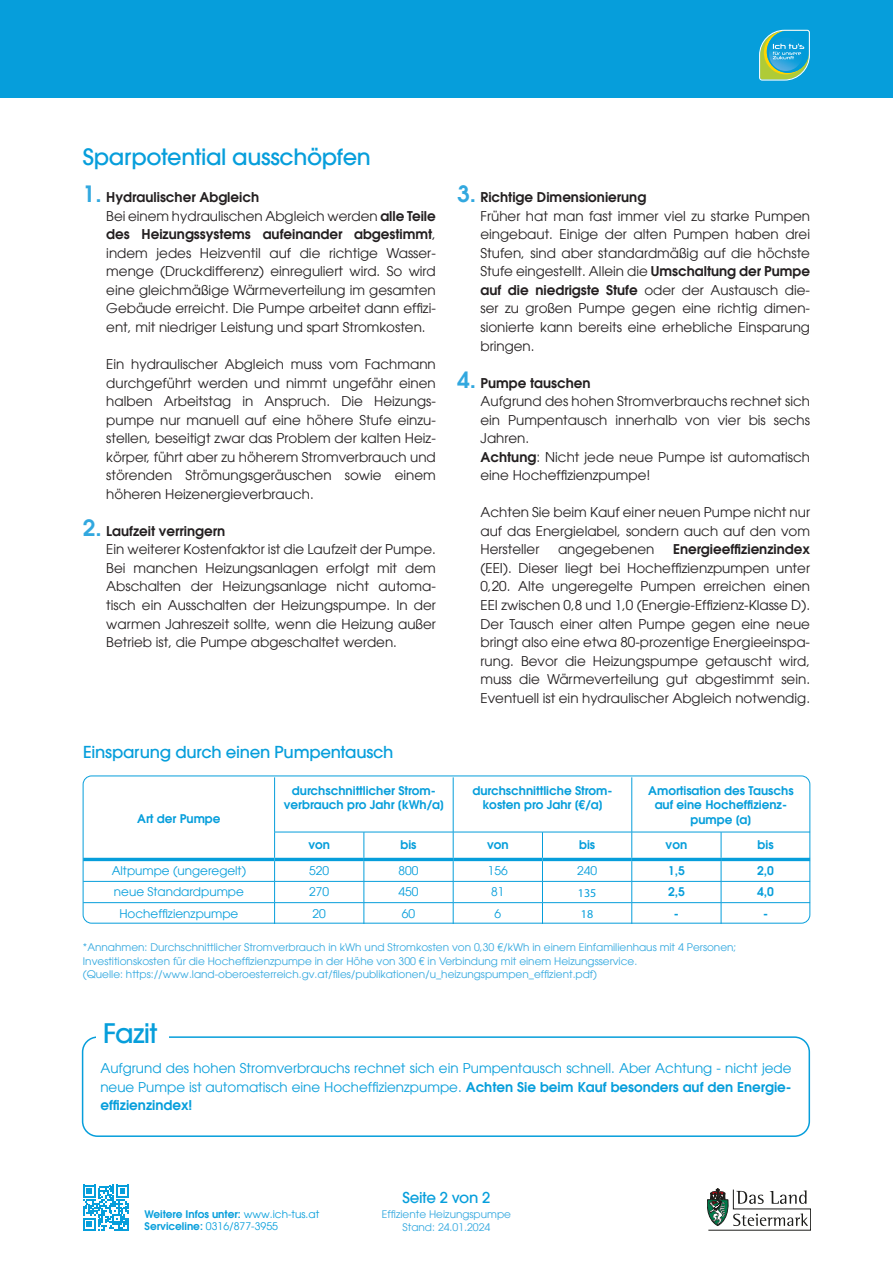
<style>
.page{position:relative;width:893px;height:1263px;background:#fff}
.page>*{position:absolute;margin:0;border:0;box-sizing:border-box;transform-origin:0 0}
.Fazit_Überschrift{font:500 27px "Avant Garde LT";letter-spacing:-.015em;color:#069edb}
.E_2{font:500 22.5px "Avant Garde LT";letter-spacing:-.015em;color:#069edb}
.E_2-2{font:500 16.5px "Avant Garde LT";letter-spacing:-.015em;color:#069edb}
.t1{font:500 15px "Avant Garde LT";letter-spacing:-.015em;color:#069edb}
.Fließtext_Einzug_Aufzählung_blocksatz{font:13.5px/18.6px "Avant Garde LT";color:#231f20;text-align:justify}
.Fazit_Text{font:13.5px/18.6px "Avant Garde LT";color:#069edb;text-align:justify}
.t2{font:600 13.5px "Avant Garde LT";color:#231f20}
.t3{font:600 12px/14.4px "Avant Garde LT";color:#069edb;text-align:center}
.t4{font:12px "Avant Garde LT";color:#069edb}
.t5{font:12px "Myriad Pro";color:#069edb}
.Fließtext{font:10.5px/12.6px "Avant Garde LT";color:#32a8df;text-align:center}
.t6{font:600 10.5px/12.6px "Avant Garde LT";color:#069edb}
.s1{font-size:22.5px;color:#32a8df}
.s2{font-weight:600}
.s3{font-weight:400}
</style>
<div class="page">
<svg style="left:707px;top:1188px;width:104px;height:42px"></svg>
<svg style="left:83px;top:1184px;width:46px;height:46px"></svg>
<div style="left:0;top:0;width:893px;height:98px;background:#069edb"></div>
<svg style="left:759px;top:30px;width:51px;height:51px"></svg>
<div style="left:83px;top:776px;width:727px;height:147px;border:1px solid #069edb;border-radius:9px"></div>
<hr style="left:274px;top:777px;width:1px;height:55px;background:#069edb">
<hr style="left:453px;top:777px;width:1px;height:55px;background:#069edb">
<hr style="left:631px;top:777px;width:1px;height:55px;background:#069edb">
<hr style="left:83px;top:858px;width:192px;height:3px;background:#069edb">
<hr style="left:275px;top:858px;width:89px;height:3px;background:#069edb">
<hr style="left:364px;top:858px;width:89px;height:3px;background:#069edb">
<hr style="left:453px;top:858px;width:89px;height:3px;background:#069edb">
<hr style="left:542px;top:858px;width:90px;height:3px;background:#069edb">
<hr style="left:632px;top:858px;width:89px;height:3px;background:#069edb">
<hr style="left:721px;top:858px;width:89px;height:3px;background:#069edb">
<hr style="left:83px;top:881px;width:192px;height:1px;background:#069edb">
<hr style="left:275px;top:881px;width:89px;height:1px;background:#069edb">
<hr style="left:364px;top:881px;width:89px;height:1px;background:#069edb">
<hr style="left:453px;top:881px;width:89px;height:1px;background:#069edb">
<hr style="left:542px;top:881px;width:90px;height:1px;background:#069edb">
<hr style="left:632px;top:881px;width:89px;height:1px;background:#069edb">
<hr style="left:721px;top:881px;width:89px;height:1px;background:#069edb">
<hr style="left:83px;top:902px;width:192px;height:1px;background:#069edb">
<hr style="left:275px;top:902px;width:89px;height:1px;background:#069edb">
<svg style="left:274px;top:833px;width:1px;height:91px"></svg>
<hr style="left:364px;top:902px;width:89px;height:1px;background:#069edb">
<svg style="left:364px;top:833px;width:1px;height:91px"></svg>
<hr style="left:453px;top:902px;width:89px;height:1px;background:#069edb">
<svg style="left:453px;top:833px;width:1px;height:91px"></svg>
<hr style="left:542px;top:902px;width:90px;height:1px;background:#069edb">
<svg style="left:542px;top:833px;width:1px;height:91px"></svg>
<hr style="left:632px;top:902px;width:89px;height:1px;background:#069edb">
<svg style="left:631px;top:833px;width:1px;height:91px"></svg>
<hr style="left:721px;top:902px;width:89px;height:1px;background:#069edb">
<svg style="left:721px;top:833px;width:1px;height:91px"></svg>
<hr style="left:274px;top:832px;width:90px;height:1px;background:#069edb">
<hr style="left:364px;top:832px;width:89px;height:1px;background:#069edb">
<hr style="left:453px;top:832px;width:89px;height:1px;background:#069edb">
<hr style="left:542px;top:832px;width:90px;height:1px;background:#069edb">
<hr style="left:632px;top:832px;width:89px;height:1px;background:#069edb">
<hr style="left:721px;top:832px;width:89px;height:1px;background:#069edb">
<div style="left:82px;top:1036px;width:728px;height:101px;border:2px solid #069edb;border-radius:15px"></div>
<div style="left:97px;top:1014px;width:72px;height:34px;background:#fff"></div>
<p class="E_2" style="left:83px;top:143px;width:290px">Sparpotential ausschöpfen</p>
<p class="t2" style="left:83px;top:188px;width:178px"><span class="s1">1.</span> Hydraulischer Abgleich</p>
<p class="Fließtext_Einzug_Aufzählung_blocksatz" style="left:106px;top:207px;width:331px">Bei einem hydraulischen Abgleich werden <span class="s2">alle Teile des Heizungssystems aufeinander abgestimmt</span>, indem jedes Heizventil auf die richtige Wasser&shy;menge (Druckdifferenz) einreguliert wird. So wird eine gleichmäßige Wärmeverteilung im gesamten Gebäude erreicht. Die Pumpe arbeitet dann effizi&shy;ent, mit niedriger Leistung und spart Stromkosten.</p>
<p class="Fließtext_Einzug_Aufzählung_blocksatz" style="left:106px;top:355px;width:331px">Ein hydraulischer Abgleich muss vom Fachmann durchgeführt werden und nimmt ungefähr einen halben Arbeitstag in Anspruch. Die Heizungs&shy;pumpe nur manuell auf eine höhere Stufe einzu&shy;stellen, beseitigt zwar das Problem der kalten Heiz&shy;körper, führt aber zu höherem Stromverbrauch und störenden Strömungsgeräuschen sowie einem höheren Heizenergieverbrauch.</p>
<p class="t2" style="left:83px;top:522px;width:144px"><span class="s1">2.</span> Laufzeit verringern</p>
<p class="Fließtext_Einzug_Aufzählung_blocksatz" style="left:106px;top:540px;width:331px">Ein weiterer Kostenfaktor ist die Laufzeit der Pumpe.<br>Bei manchen Heizungsanlagen erfolgt mit dem Abschalten der Heizungsanlage nicht automa&shy;tisch ein Ausschalten der Heizungspumpe. In der warmen Jahreszeit sollte, wenn die Heizung außer Betrieb ist, die Pumpe abgeschaltet werden.</p>
<p class="E_2-2" style="left:83px;top:742px;width:312px">Einsparung durch einen Pumpentausch</p>
<p class="t2" style="left:457px;top:188px;width:191px"><span class="s1">3.</span> Richtige Dimensionierung</p>
<p class="Fließtext_Einzug_Aufzählung_blocksatz" style="left:480px;top:207px;width:331px">Früher hat man fast immer viel zu starke Pumpen eingebaut. Einige der alten Pumpen haben drei Stufen, sind aber standardmäßig auf die höchste Stufe eingestellt. Allein die <span class="s2">Umschaltung der Pumpe auf die niedrigste Stufe</span> oder der Austausch die&shy;ser zu großen Pumpe gegen eine richtig dimen&shy;sionierte kann bereits eine erhebliche Einsparung bringen.</p>
<p class="t2" style="left:457px;top:374px;width:135px"><span class="s1">4.</span> Pumpe tauschen</p>
<p class="Fließtext_Einzug_Aufzählung_blocksatz" style="left:480px;top:392px;width:331px">Aufgrund des hohen Stromverbrauchs rechnet sich ein Pumpentausch innerhalb von vier bis sechs Jahren.</p>
<p class="Fließtext_Einzug_Aufzählung_blocksatz" style="left:480px;top:447px;width:331px"><span class="s2">Achtung</span>: Nicht jede neue Pumpe ist automatisch eine Hocheffizienzpumpe!</p>
<p class="Fließtext_Einzug_Aufzählung_blocksatz" style="left:480px;top:503px;width:331px">Achten Sie beim Kauf einer neuen Pumpe nicht nur auf das Energielabel, sondern auch auf den vom Hersteller</p>
<p class="Fließtext_Einzug_Aufzählung_blocksatz" style="left:480px;top:540px;width:331px;text-indent:192px"><span class="s2">Energieeffizienzindex </span>(EEI). Dieser liegt bei Hocheffizienzpumpen unter 0,20. Alte ungeregelte Pumpen erreichen einen EEI zwischen 0,8 und 1,0 (Energie-Effizienz-Klasse D).<br>Der Tausch einer alten Pumpe gegen eine neue bringt also eine etwa 80-prozentige Energieeinspa&shy;rung. Bevor die Heizungspumpe getauscht wird, muss die Wärmeverteilung gut abgestimmt sein.<br>Eventuell ist ein hydraulischer Abgleich notwendig.</p>
<p class="Fließtext_Einzug_Aufzählung_blocksatz" style="left:558px;top:540px;width:98px">angegebenen</p>
<p class="t3" style="left:137px;top:811px;width:85px">Art der Pumpe</p>
<p class="t3" style="left:284px;top:783px;width:162px">durchschnittlicher Strom&shy;verbrauch pro Jahr [kWh/a]</p>
<p class="t3" style="left:472px;top:783px;width:142px">durchschnittliche Strom&shy;kosten pro Jahr [€/a]</p>
<p class="t3" style="left:648px;top:783px;width:147px">Amortisation des Tauschs auf eine Hocheffizienz&shy;pumpe [a]</p>
<p class="t3" style="left:308px;top:837px;width:23px">von</p>
<p class="t3" style="left:400px;top:837px;width:18px">bis</p>
<p class="t3" style="left:487px;top:837px;width:23px">von</p>
<p class="t3" style="left:579px;top:837px;width:18px">bis</p>
<p class="t3" style="left:666px;top:837px;width:23px">von</p>
<p class="t3" style="left:757px;top:837px;width:18px">bis</p>
<p class="t4" style="left:112px;top:863px;width:136px">Altpumpe (ungeregelt)</p>
<p class="t4" style="left:309px;top:863px;width:21px">520</p>
<p class="t4" style="left:399px;top:863px;width:21px">800</p>
<p class="t4" style="left:488px;top:863px;width:21px">156</p>
<p class="t4" style="left:577px;top:863px;width:21px">240</p>
<p class="t3" style="left:668px;top:863px;width:18px">1,5</p>
<p class="t3" style="left:757px;top:863px;width:18px">2,0</p>
<p class="t4" style="left:114px;top:885px;width:131px">neue Standardpumpe</p>
<p class="t4" style="left:309px;top:885px;width:21px">270</p>
<p class="t4" style="left:399px;top:885px;width:21px">450</p>
<p class="t4" style="left:491px;top:885px;width:15px">81</p>
<p class="t5" style="left:578px;top:886px;width:20px">135</p>
<p class="t3" style="left:668px;top:885px;width:18px">2,5</p>
<p class="t3" style="left:757px;top:885px;width:18px">4,0</p>
<p class="t4" style="left:119px;top:906px;width:120px">Hocheffizienzpumpe</p>
<p class="t4" style="left:313px;top:906px;width:15px">20</p>
<p class="t4" style="left:402px;top:906px;width:15px">60</p>
<p class="t4" style="left:494px;top:906px;width:8px">6</p>
<p class="t5" style="left:581px;top:907px;width:14px">18</p>
<p class="t3" style="left:674px;top:906px;width:7px">-</p>
<p class="t3" style="left:763px;top:906px;width:7px">-</p>
<p class="Fließtext" style="left:83px;top:941px;width:655px">*Annahmen: Durchschnittlicher Stromverbrauch in kWh und Stromkosten von 0,30 €/kWh in einem Einfamilienhaus mit 4 Personen;</p>
<p class="Fließtext" style="left:83px;top:954px;width:556px">Investitionskosten für die Hocheffizienzpumpe in der Höhe von 300 € in Verbindung mit einem Heizungsservice.</p>
<p class="Fließtext" style="left:83px;top:968px;width:516px">(Quelle: https://www.land-oberoesterreich.gv.at/files/publikationen/u_heizungspumpen_effizient.pdf)</p>
<p class="Fazit_Überschrift" style="left:103px;top:1016px;width:56px">Fazit</p>
<p class="Fazit_Text" style="left:100px;top:1059px;width:693px">Aufgrund des hohen Stromverbrauchs rechnet sich ein Pumpentausch schnell. Aber Achtung - nicht jede neue Pumpe ist automatisch eine Hocheffizienzpumpe. <span class="s2">Achten Sie beim Kauf besonders auf den Energie&shy;effizienzindex!</span></p>
<p class="t6" style="left:145px;top:1207px;width:176px">Weitere Infos unter: <span class="s3">www.ich-tus.at<br></span>Serviceline: <span class="s3">0316/877-3955</span></p>
<p class="t1" style="left:402px;top:1188px;width:90px">Seite 2 von 2</p>
<p class="Fließtext" style="left:382px;top:1208px;width:130px">Effiziente Heizungspumpe<br>Stand: 24.01.2024</p>
</div>
